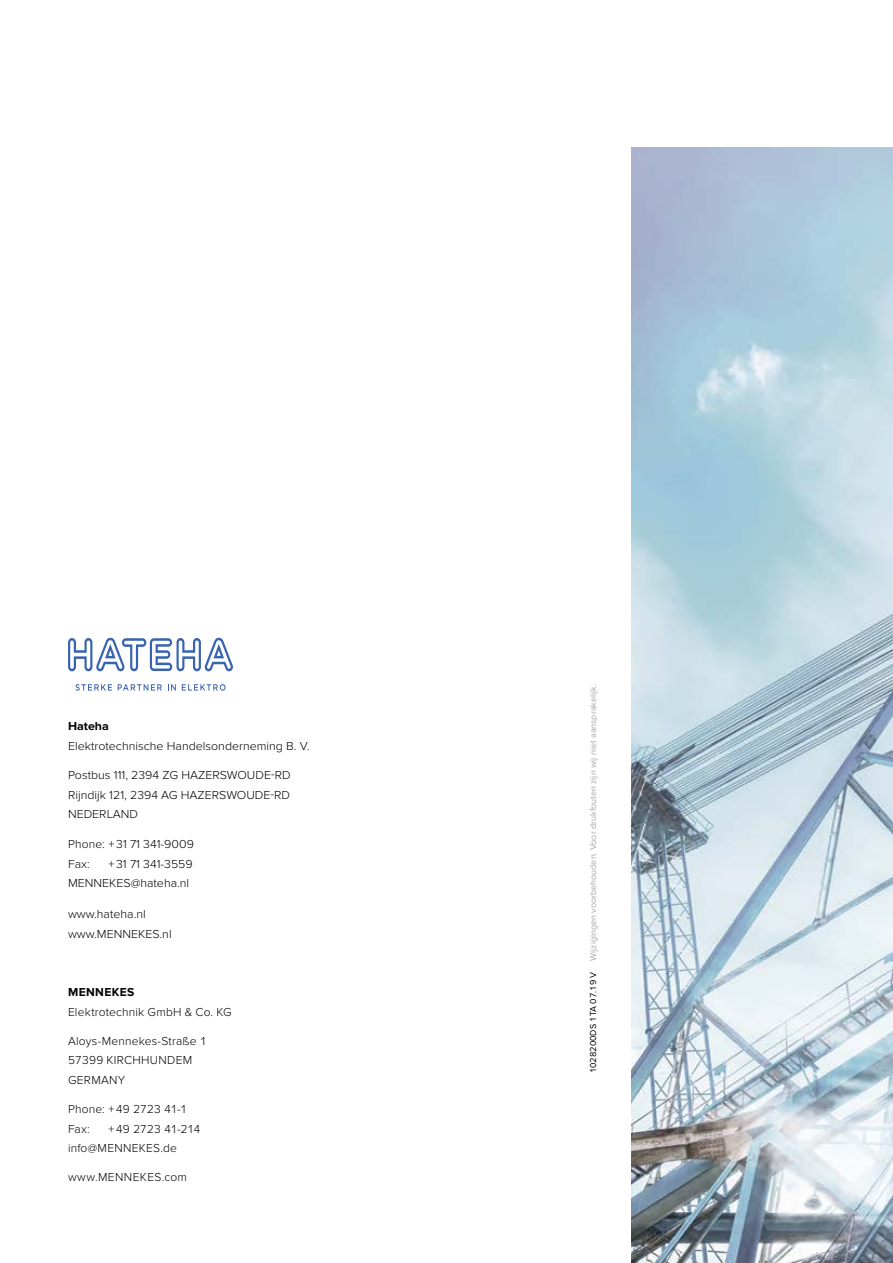
<style>
.page{position:relative;width:893px;height:1263px;background:#fff}
.page>*{position:absolute;margin:0;border:0;box-sizing:border-box;transform-origin:0 0}
.t1{font:300 12px/19.5px "Proxima Nova";color:#000}
.t2{font:300 12px/19.5px "Proxima Nova";letter-spacing:.02em;color:#000}
.t3{font:300 12px "Proxima Nova";letter-spacing:.03em;color:#000}
.t4{font:700 12px "Proxima Nova";letter-spacing:.03em;color:#000}
.t5{font:9px "Proxima Nova";color:#a7a9ac}
.s1{color:#000}
</style>
<div class="page">
<img style="left:631px;top:148px;width:262px;height:1115px">
<svg style="left:75px;top:684px;width:37px;height:7px"></svg>
<svg style="left:118px;top:684px;width:44px;height:6px"></svg>
<svg style="left:168px;top:684px;width:8px;height:6px"></svg>
<svg style="left:182px;top:684px;width:43px;height:7px"></svg>
<svg style="left:68px;top:638px;width:165px;height:33px"></svg>
<p class="t4" style="left:68px;top:719px;width:42px">Hateha</p>
<p class="t1" style="left:68px;top:736px;width:243px">Elektrotechnische Handelsonderneming B. V.</p>
<p class="t1" style="left:68px;top:766px;width:224px;text-align:justify">Postbus 111, 2394 ZG HAZERSWOUDE-RD Rijndijk 121, 2394 AG HAZERSWOUDE-RD NEDERLAND</p>
<p class="t1" style="left:68px;top:834px;width:127px">Phone: + 31 71 341-9009<br>Fax:</p>
<p class="t1" style="left:68px;top:854px;width:126px;text-align:right">+ 31 71 341-3559<br>MENNEKES@hateha.nl</p>
<p class="t1" style="left:68px;top:905px;width:105px">www.hateha.nl www.MENNEKES.nl</p>
<p class="t4" style="left:68px;top:985px;width:68px">MENNEKES</p>
<p class="t1" style="left:68px;top:1002px;width:165px">Elektrotechnik GmbH &amp; Co. KG</p>
<p class="t2" style="left:68px;top:1031px;width:140px">Aloys-Mennekes-Straße 1<br>57399 KIRCHHUNDEM<br>GERMANY</p>
<p class="t1" style="left:68px;top:1100px;width:121px">Phone: + 49 2723 41-1<br>Fax:</p>
<p class="t1" style="left:68px;top:1119px;width:134px;text-indent:40px">+ 49 2723 41-214 info@MENNEKES.de</p>
<p class="t3" style="left:68px;top:1170px;width:120px">www.MENNEKES.com</p>
<p class="t5" style="left:588px;top:1073px;width:391px;rotate:-90deg"><span class="s1">1028200DS 1TA 07.19 V</span> Wijzigingen voorbehouden. Voor drukfouten zijn wij niet aansprakelijk.</p>
</div>
